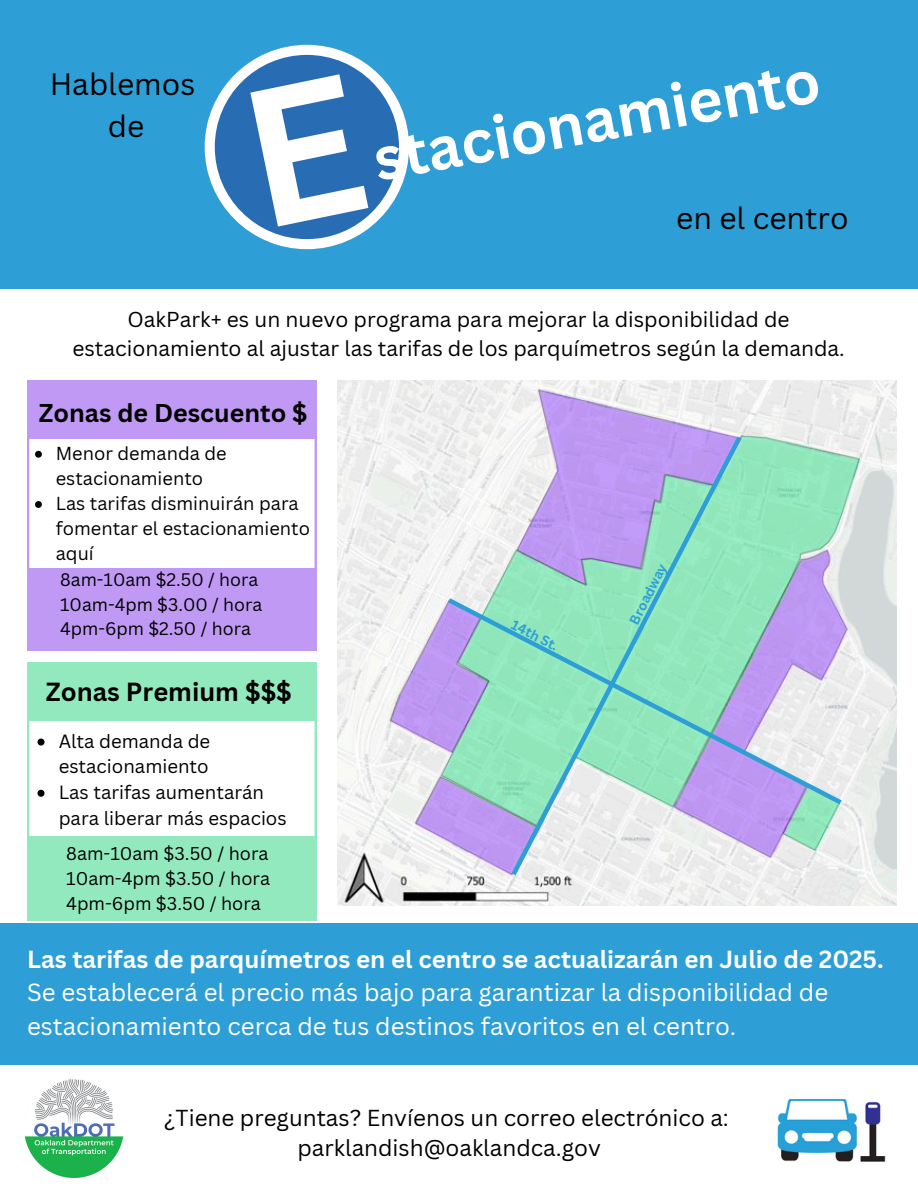
<style>
.page{position:relative;width:918px;height:1188px;background:#fff}
.page>*{position:absolute;margin:0;border:0;box-sizing:border-box;transform-origin:0 0}
.t1{font:700 59.25px "Canva Sans";color:#fff}
.t2{font:30px "Canva Sans";color:#000}
.t3{font:700 25.5px "Canva Sans";color:#000}
.t4{font:700 25.05px "Canva Sans";color:#000}
.t5{font:24.15px/33.8px "Canva Sans";color:#fff}
.t6{font:22.5px/30.3px "Canva Sans";color:#000;text-align:center}
.t7{font:21px/29.2px "Canva Sans";color:#000;text-align:center}
.t8{font:18.6px/25.7px "Canva Sans";color:#000}
.t9{font:18.3px/25.2px "Canva Sans";color:#000}
.t10{font:18px/24.8px "Canva Sans";color:#000;text-align:justify}
.t11{font:17.7px/24.3px "Canva Sans";color:#000}
.t12{font:700 13.5px "Canva Sans";color:#2e9fd6}
.s1{font-weight:700}
</style>
<div class="page">
<div style="left:0;top:0;width:918px;height:288px;background:#2e9fd6"></div>
<div style="left:0;top:923px;width:918px;height:141px;background:#2e9fd6"></div>
<img style="left:25px;top:1079px;width:99px;height:99px">
<img style="left:777px;top:1098px;width:109px;height:64px">
<img style="left:337px;top:381px;width:559px;height:524px">
<svg style="left:27px;top:381px;width:290px;height:270px"></svg>
<svg style="left:35px;top:451px;width:7px;height:7px"></svg>
<svg style="left:35px;top:501px;width:7px;height:7px"></svg>
<svg style="left:27px;top:662px;width:290px;height:258px"></svg>
<svg style="left:38px;top:739px;width:7px;height:7px"></svg>
<svg style="left:38px;top:790px;width:7px;height:7px"></svg>
<svg style="left:508px;top:432px;width:238px;height:448px;background:#bdc9e0"></svg>
<svg style="left:443px;top:594px;width:404px;height:214px;background:#a4d2cf"></svg>
<svg style="left:205px;top:45px;width:204px;height:204px"></svg>
<h1 class="t2" style="left:50px;top:63px;width:147px">Hablemos</h1>
<p class="t1" style="left:367px;top:118px;width:454px;rotate:-10deg">stacionamiento</p>
<h1 class="t2" style="left:108px;top:105px;width:38px">de</h1>
<h2 class="t2" style="left:676px;top:197px;width:174px">en el centro</h2>
<h5 class="t7" style="left:72px;top:304px;width:774px">OakPark+ es un nuevo programa para mejorar la disponibilidad de estacionamiento al ajustar las tarifas de los parquímetros según la demanda.</h5>
<h3 class="t4" style="left:39px;top:395px;width:270px">Zonas de Descuento $</h3>
<h6 class="t9" style="left:56px;top:440px;width:172px">Menor demanda de estacionamiento</h6>
<p class="t9" style="left:56px;top:491px;width:256px">Las tarifas disminuirán para fomentar el estacionamiento aquí</p>
<p class="t11" style="left:60px;top:567px;width:204px">8am-10am $2.50 / hora<br>10am-4pm $3.00 / hora<br>4pm-6pm $2.50 / hora</p>
<p class="t12" style="left:517px;top:615px;width:52px;rotate:27deg">14th St.</p>
<p class="t12" style="left:625px;top:619px;width:68px;rotate:-63deg">Broadway</p>
<h3 class="t3" style="left:46px;top:674px;width:248px">Zonas Premium $$$</h3>
<p class="t8" style="left:59px;top:728px;width:153px">Alta demanda de estacionamiento</p>
<p class="t8" style="left:59px;top:779px;width:230px">Las tarifas aumentarán para liberar más espacios</p>
<h6 class="t10" style="left:66px;top:841px;width:205px">8am-10am $3.50 / hora 10am-4pm $3.50 / hora 4pm-6pm $3.50 / hora</h6>
<p class="t5" style="left:27px;top:941px;width:858px"><span class="s1">Las tarifas de parquímetros en el centro se actualizarán en Julio de 2025.<br></span>Se establecerá el precio más bajo para garantizar la disponibilidad de estacionamiento cerca de tus destinos favoritos en el centro.</p>
<p class="t6" style="left:164px;top:1102px;width:566px">¿Tiene preguntas? Envíenos un correo electrónico a: parklandish@oaklandca.gov</p>
</div>
